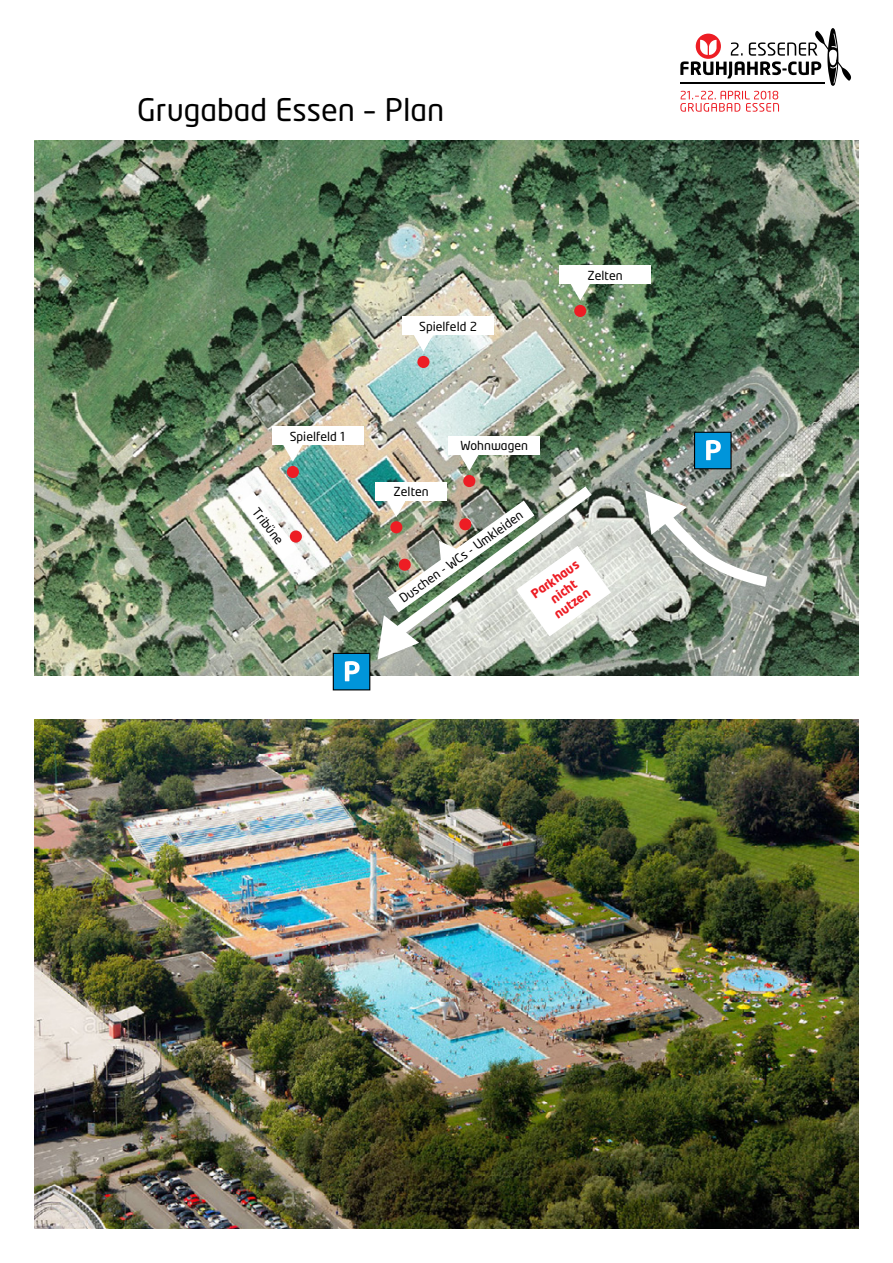
<style>
.page{position:relative;width:893px;height:1263px;background:#fff}
.page>*{position:absolute;margin:0;border:0;box-sizing:border-box;transform-origin:0 0}
.t1{font:30.75px "Neo Tech";color:#000}
.t2{font:12.3px "Neo Tech";color:#000}
.t3{font:700 12.3px/14.9px "Neo Tech";color:#ed1d24;text-align:center}
</style>
<div class="page">
<img style="left:34px;top:140px;width:824px;height:535px">
<img style="left:34px;top:719px;width:825px;height:510px">
<div style="left:694px;top:432px;width:37px;height:37px;background:#0095da"></div>
<div style="left:694px;top:432px;width:38px;height:37px;border:1px solid #000"></div>
<svg style="left:706px;top:440px;width:15px;height:20px"></svg>
<div style="left:333px;top:653px;width:37px;height:37px;background:#0095da"></div>
<div style="left:333px;top:653px;width:37px;height:37px;border:1px solid #000"></div>
<svg style="left:345px;top:661px;width:15px;height:20px"></svg>
<svg style="left:645px;top:490px;width:132px;height:102px"></svg>
<svg style="left:570px;top:284px;width:20px;height:17px"></svg>
<svg style="left:283px;top:445px;width:20px;height:17px"></svg>
<svg style="left:413px;top:335px;width:21px;height:17px"></svg>
<div style="left:448px;top:436px;width:92px;height:18px;background:#fff"></div>
<div style="left:559px;top:266px;width:92px;height:18px;background:#fff"></div>
<div style="left:375px;top:482px;width:72px;height:18px;background:#fff"></div>
<svg style="left:239px;top:492px;width:58px;height:68px"></svg>
<div style="left:272px;top:427px;width:92px;height:18px;background:#fff"></div>
<div style="left:402px;top:317px;width:92px;height:18px;background:#fff"></div>
<div style="left:574px;top:305px;width:12px;height:12px;background:#ed1d24;border-radius:50%"></div>
<div style="left:290px;top:530px;width:12px;height:13px;background:#ed1d24;border-radius:50%"></div>
<div style="left:287px;top:466px;width:12px;height:12px;background:#ed1d24;border-radius:50%"></div>
<div style="left:417px;top:356px;width:12px;height:12px;background:#ed1d24;border-radius:50%"></div>
<img style="left:378px;top:453px;width:233px;height:207px">
<svg style="left:680px;top:28px;width:171px;height:84px"></svg>
<h1 class="t1" style="left:137px;top:95px;width:309px">Grugabad Essen – Plan</h1>
<p class="t2" style="left:290px;top:430px;width:57px">Spielfeld 1</p>
<p class="t2" style="left:419px;top:320px;width:59px">Spielfeld 2</p>
<p class="t2" style="left:394px;top:485px;width:37px">Zelten</p>
<p class="t2" style="left:460px;top:439px;width:69px">Wohnwagen</p>
<p class="t2" style="left:587px;top:269px;width:37px">Zelten</p>
<p class="t2" style="left:260px;top:506px;width:43px;rotate:52deg">Tribüne</p>
<p class="t2" style="left:398px;top:595px;width:150px;rotate:-36deg">Duschen - WCs - Umkleiden</p>
<p class="t3" style="left:529px;top:590px;width:57px;rotate:-36deg">Parkhaus nicht nutzen</p>
</div>
